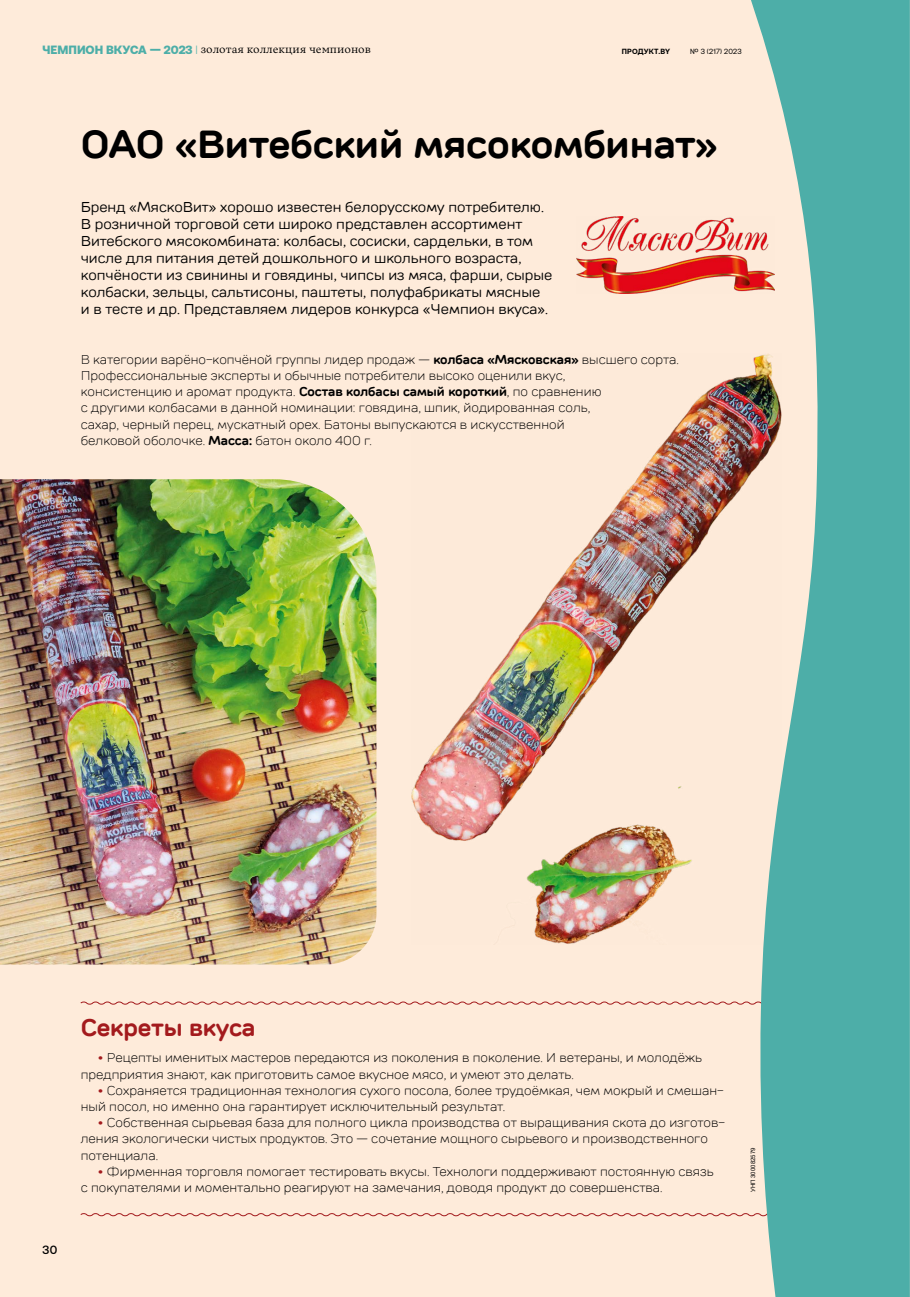
<style>
.page{position:relative;width:910px;height:1297px;background:#feebda}
.page>*{position:absolute;margin:0;border:0;box-sizing:border-box;transform-origin:0 0}
.t1{font:700 39px "TT Rounds";color:#000}
.t2{font:700 24px "TT Rounds";color:#a31a1d}
.t3{font:14.25px/17.1px "TT Rounds";color:#000}
.t4{font:300 12.75px/16.2px "TT Rounds";color:#000}
.t5{font:500 12px "Aeonik Pro";color:#000}
.t6{font:300 11.25px "TRY Vesterbro";color:#000}
.t7{font:700 7.5px "Aeonik Pro";letter-spacing:.025em;color:#000}
.t8{font:7.5px "Aeonik Pro";letter-spacing:.03em;color:#000}
.t9{font:6px "Arial";color:#000}
.s1{font-family:"Aeonik Pro";font-weight:900;font-size:12px;color:#4daea8}
.s2{font-family:"Aeonik Pro";font-size:12px;color:#4daea8}
.s3{font-weight:700}
.s4{font-weight:900;color:#a31a1d}
</style>
<div class="page">
<img style="left:577px;top:216px;width:166px;height:78px">
<svg style="left:80px;top:1001px;width:663px;height:4px"></svg>
<svg style="left:80px;top:1213px;width:663px;height:4px"></svg>
<img style="left:411px;top:377px;width:332px;height:567px">
<img style="left:0;top:479px;width:376px;height:485px">
<svg style="left:743px;top:0;width:167px;height:1297px;fill:#4daea8"></svg>
<p class="t6" style="left:43px;top:41px;width:330px"><span class="s1">ЧЕМПИОН ВКУСА — 2023</span> <span class="s2">|</span> золотая коллекция чемпионов</p>
<p class="t7" style="left:622px;top:47px;width:50px">ПРОДУКТ.BY</p>
<p class="t8" style="left:690px;top:47px;width:53px">№ 3 (217) 2023</p>
<p class="t7" style="left:684px;top:47px;width:50px">ПРОДУКТ.BY</p>
<h1 class="t1" style="left:81px;top:118px;width:638px">ОАО «Витебский мясокомбинат»</h1>
<p class="t3" style="left:81px;top:198px;width:473px">Бренд «МяскоВит» хорошо известен белорусскому потребителю.<br>В розничной торговой сети широко представлен ассортимент Витебского мясокомбината: колбасы, сосиски, сардельки, в том числе для питания детей дошкольного и школьного возраста, копчёности из свинины и говядины, чипсы из мяса, фарши, сырые колбаски, зельцы, сальтисоны, паштеты, полуфабрикаты мясные и в тесте и др. Представляем лидеров конкурса «Чемпион вкуса».</p>
<p class="t4" style="left:81px;top:351px;width:600px">В категории варёно-копчёной группы лидер продаж — <span class="s3">колбаса «Мясковская»</span> высшего сорта.<br>Профессиональные эксперты и обычные потребители высоко оценили вкус,<br>консистенцию и аромат продукта. <span class="s3">Состав колбасы самый короткий</span>, по сравнению<br>с другими колбасами в данной номинации: говядина, шпик, йодированная соль,<br>сахар, черный перец, мускатный орех. Батоны выпускаются в искусственной<br>белковой оболочке. <span class="s3">Масса:</span> батон около 400 г.</p>
<p class="t5" style="left:43px;top:1243px;width:16px">30</p>
<h2 class="t2" style="left:81px;top:1011px;width:176px">Секреты вкуса</h2>
<p class="t4" style="left:81px;top:1049px;width:623px;text-indent:17px"><span class="s4">•</span> Рецепты именитых мастеров передаются из поколения в поколение. И ветераны, и молодёжь предприятия знают, как приготовить самое вкусное мясо, и умеют это делать.</p>
<p class="t4" style="left:81px;top:1082px;width:645px;text-indent:17px"><span class="s4">•</span> Сохраняется традиционная технология сухого посола, более трудоёмкая, чем мокрый и смешан&shy;ный посол, но именно она гарантирует исключительный результат.</p>
<p class="t4" style="left:81px;top:1114px;width:646px;text-indent:17px"><span class="s4">•</span> Собственная сырьевая база для полного цикла производства от выращивания скота до изготов&shy;ления экологически чистых продуктов. Это — сочетание мощного сырьевого и производственного потенциала.</p>
<p class="t4" style="left:81px;top:1163px;width:634px;text-indent:17px"><span class="s4">•</span> Фирменная торговля помогает тестировать вкусы. Технологи поддерживают постоянную связь с покупателями и моментально реагируют на замечания, доводя продукт до совершенства.</p>
<p class="t9" style="left:749px;top:1192px;width:46px;rotate:-90deg">УНП 300082579</p>
</div>
